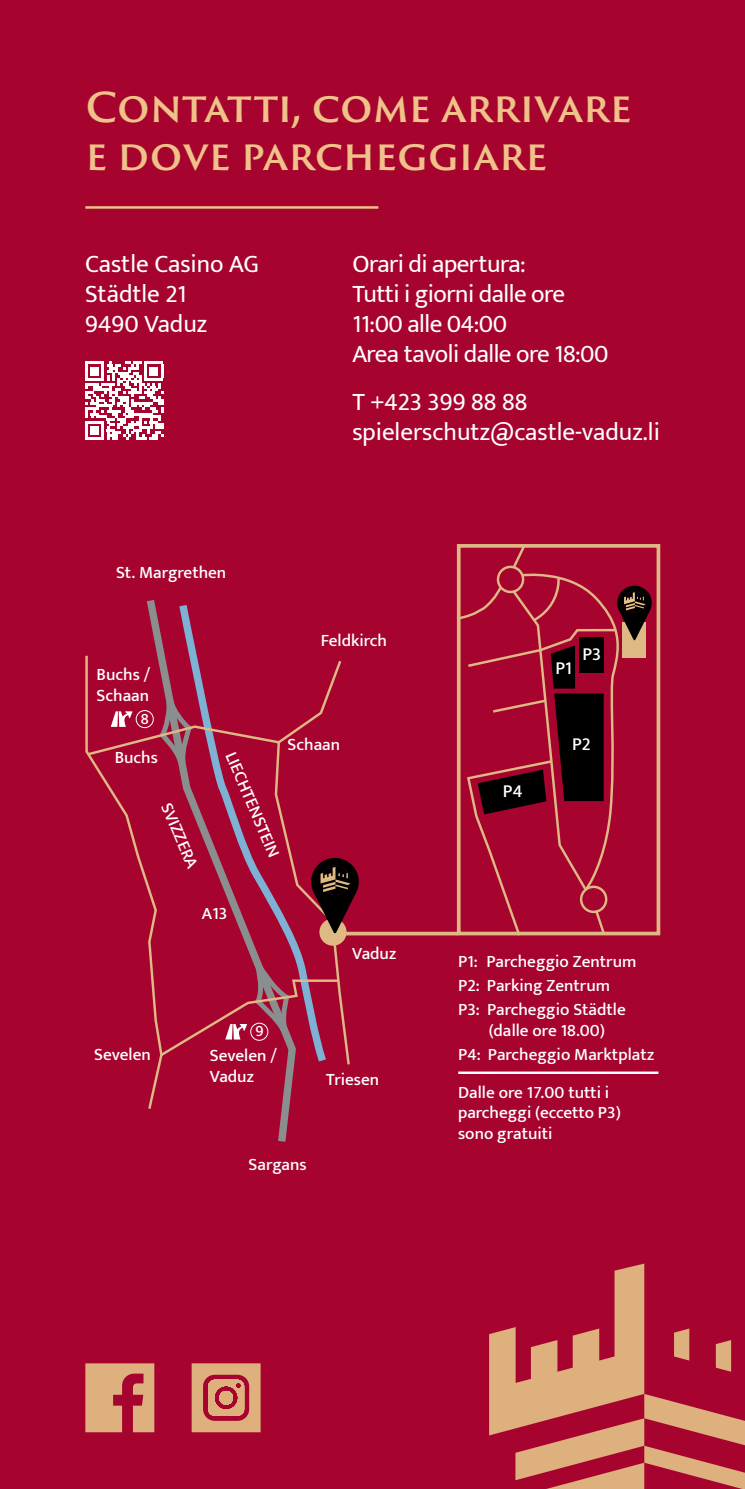
<style>
.page{position:relative;width:745px;height:1489px;background:#fff}
.page>*{position:absolute;margin:0;border:0;box-sizing:border-box;transform-origin:0 0}
.t1{font:600 40px/48px "Trajan Sans Pro";letter-spacing:-.005em;color:#eec288}
.t2{font:25px/30px "Mukta";letter-spacing:-.015em;color:#fff}
.t3{font:500 18.25px "Mukta";color:#fff}
.t4{font:500 17.25px/20.8px "Mukta";color:#fff}
.t5{font:500 15.5px "Mukta";color:#fff}
</style>
<div class="page">
<div style="left:0;top:0;width:744px;height:1488px;background:#a7032f"></div>
<hr style="left:85px;top:206px;width:293px;height:3px;background:#eec288">
<svg style="left:489px;top:1263px;width:255px;height:225px"></svg>
<svg style="left:85px;top:1363px;width:69px;height:68px"></svg>
<svg style="left:191px;top:1363px;width:69px;height:68px"></svg>
<svg style="left:360px;top:931px;width:95px;height:4px"></svg>
<svg style="left:146px;top:600px;width:143px;height:542px"></svg>
<div style="left:456px;top:544px;width:203px;height:391px;border:4px solid #deb984"></div>
<svg style="left:455px;top:544px;width:197px;height:392px"></svg>
<svg style="left:85px;top:653px;width:275px;height:458px"></svg>
<div style="left:136px;top:710px;width:17px;height:18px;border:1px solid #fff;border-radius:50%"></div>
<hr style="left:458px;top:1071px;width:200px;height:2px;background:#fff">
<svg style="left:85px;top:361px;width:78px;height:78px"></svg>
<div style="left:91px;top:426px;width:8px;height:8px;background:#fff"></div>
<h1 class="t1" style="left:85px;top:83px;width:547px">CONTATTI, COME ARRIVARE<br>E DOVE PARCHEGGIARE</h1>
<h2 class="t2" style="left:85px;top:249px;width:175px">Castle Casino AG<br>Städtle 21<br>9490 Vaduz</h2>
<h2 class="t2" style="left:352px;top:249px;width:257px">Orari di apertura:<br>Tutti i giorni dalle ore<br>11:00 alle 04:00<br>Area tavoli dalle ore 18:00</h2>
<h2 class="t2" style="left:352px;top:386px;width:309px">T +423 399 88 88 spielerschutz@castle-vaduz.li</h2>
<p class="t4" style="left:116px;top:562px;width:112px">St. Margrethen</p>
<p class="t4" style="left:97px;top:663px;width:55px">Buchs /<br>Schaan</p>
<p class="t5" style="left:141px;top:709px;width:9px">8</p>
<p class="t4" style="left:115px;top:746px;width:45px">Buchs</p>
<p class="t4" style="left:176px;top:799px;width:71px;rotate:67deg">SVIZZERA</p>
<p class="t4" style="left:321px;top:630px;width:68px">Feldkirch</p>
<p class="t4" style="left:240px;top:748px;width:114px;rotate:67deg">LIECHTENSTEIN</p>
<p class="t4" style="left:287px;top:734px;width:54px">Schaan</p>
<p class="t4" style="left:202px;top:902px;width:27px">A13</p>
<p class="t4" style="left:352px;top:942px;width:45px">Vaduz</p>
<p class="t5" style="left:255px;top:1021px;width:10px">9</p>
<p class="t3" style="left:555px;top:657px;width:18px">P1</p>
<p class="t3" style="left:582px;top:643px;width:20px">P3</p>
<p class="t3" style="left:502px;top:780px;width:21px">P4</p>
<p class="t3" style="left:571px;top:733px;width:20px">P2</p>
<p class="t4" style="left:458px;top:948px;width:180px;line-height:24.2px">P1: Parcheggio Zentrum<br>P2: Parking Zentrum<br>P3: Parcheggio Städtle</p>
<p class="t4" style="left:488px;top:1019px;width:118px">(dalle ore 18.00)</p>
<p class="t4" style="left:94px;top:1043px;width:58px">Sevelen</p>
<p class="t4" style="left:210px;top:1044px;width:68px">Sevelen /</p>
<p class="t4" style="left:458px;top:1043px;width:197px">P4: Parcheggio Marktplatz</p>
<p class="t4" style="left:210px;top:1065px;width:45px">Vaduz</p>
<p class="t4" style="left:326px;top:1068px;width:55px">Triesen</p>
<p class="t4" style="left:458px;top:1081px;width:164px">Dalle ore 17.00 tutti i parcheggi (eccetto P3) sono gratuiti</p>
<p class="t4" style="left:248px;top:1153px;width:59px">Sargans</p>
</div>
